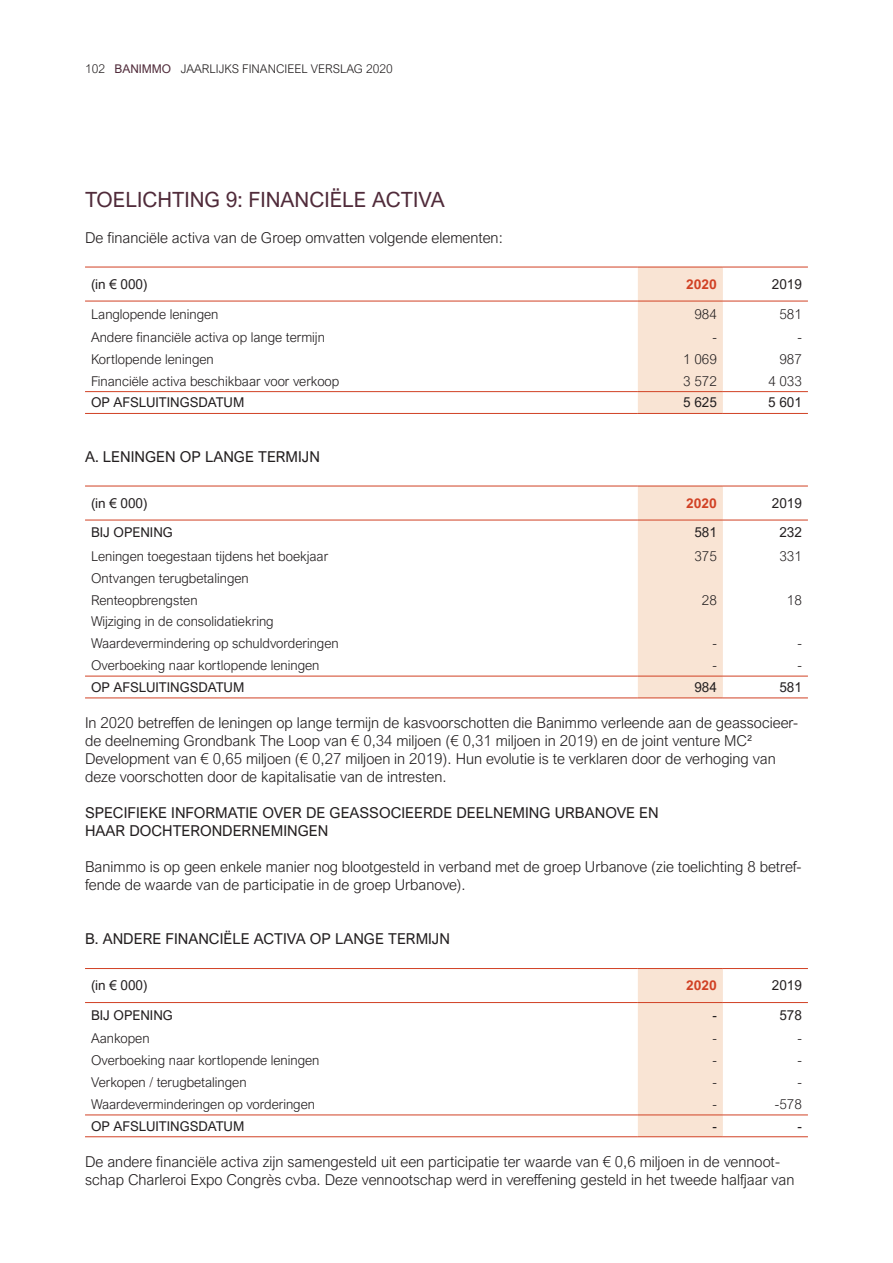
<style>
.page{position:relative;width:893px;height:1263px;background:#fff}
.page>*{position:absolute;margin:0;border:0;box-sizing:border-box;transform-origin:0 0}
.t1{font:21px "Arial Nova";color:#502b3a}
.t2{font:300 15px/18px "Arial Nova";color:#231f20}
.t3{font:15px/18px "Arial Nova";color:#231f20}
.t4{font:300 13.5px "Arial Nova";color:#231f20}
.t5{font:13.5px "Arial Nova";color:#231f20}
.t6{font:700 13.5px "Arial Nova";color:#d14124}
.t7{font:300 12px "Arial Nova";color:#231f20}
.s1{font-weight:400;color:#502b3a}
</style>
<div class="page">
<div style="left:638px;top:268px;width:85px;height:145px;background:#f9e4d4"></div>
<hr style="left:85px;top:267px;width:553px;height:1px;background:#d14124">
<hr style="left:638px;top:267px;width:85px;height:1px;background:#d14124">
<hr style="left:723px;top:267px;width:85px;height:1px;background:#d14124">
<hr style="left:85px;top:301px;width:553px;height:1px;background:#d14124">
<hr style="left:638px;top:301px;width:85px;height:1px;background:#d14124">
<hr style="left:723px;top:301px;width:85px;height:1px;background:#d14124">
<hr style="left:85px;top:391px;width:553px;height:1px;background:#d14124">
<hr style="left:638px;top:391px;width:85px;height:1px;background:#d14124">
<hr style="left:723px;top:391px;width:85px;height:1px;background:#d14124">
<hr style="left:85px;top:413px;width:553px;height:1px;background:#d14124">
<hr style="left:638px;top:413px;width:85px;height:1px;background:#d14124">
<hr style="left:723px;top:413px;width:85px;height:1px;background:#d14124">
<div style="left:638px;top:487px;width:85px;height:211px;background:#f9e4d4"></div>
<hr style="left:85px;top:486px;width:553px;height:1px;background:#d14124">
<hr style="left:638px;top:486px;width:85px;height:1px;background:#d14124">
<hr style="left:723px;top:486px;width:85px;height:1px;background:#d14124">
<hr style="left:85px;top:520px;width:553px;height:1px;background:#d14124">
<hr style="left:638px;top:520px;width:85px;height:1px;background:#d14124">
<hr style="left:723px;top:520px;width:85px;height:1px;background:#d14124">
<hr style="left:85px;top:676px;width:553px;height:1px;background:#d14124">
<hr style="left:638px;top:676px;width:85px;height:1px;background:#d14124">
<hr style="left:723px;top:676px;width:85px;height:1px;background:#d14124">
<hr style="left:85px;top:698px;width:553px;height:1px;background:#d14124">
<hr style="left:638px;top:698px;width:85px;height:1px;background:#d14124">
<hr style="left:723px;top:698px;width:85px;height:1px;background:#d14124">
<div style="left:638px;top:969px;width:85px;height:167px;background:#f9e4d4"></div>
<hr style="left:85px;top:968px;width:553px;height:1px;background:#d14124">
<hr style="left:638px;top:968px;width:85px;height:1px;background:#d14124">
<hr style="left:723px;top:968px;width:85px;height:1px;background:#d14124">
<hr style="left:85px;top:1002px;width:553px;height:1px;background:#d14124">
<hr style="left:638px;top:1002px;width:85px;height:1px;background:#d14124">
<hr style="left:723px;top:1002px;width:85px;height:1px;background:#d14124">
<hr style="left:85px;top:1115px;width:553px;height:1px;background:#d14124">
<hr style="left:638px;top:1115px;width:85px;height:1px;background:#d14124">
<hr style="left:723px;top:1115px;width:85px;height:1px;background:#d14124">
<hr style="left:85px;top:1136px;width:553px;height:1px;background:#d14124">
<hr style="left:638px;top:1136px;width:85px;height:1px;background:#d14124">
<hr style="left:723px;top:1136px;width:85px;height:1px;background:#d14124">
<p class="t7" style="left:85px;top:62px;width:309px">102 <span class="s1">BANIMMO</span> JAARLIJKS FINANCIEEL VERSLAG 2020</p>
<p class="t1" style="left:85px;top:187px;width:361px">TOELICHTING 9: FINANCIËLE ACTIVA</p>
<p class="t2" style="left:85px;top:228px;width:419px">De financiële activa van de Groep omvatten volgende elementen:</p>
<p class="t5" style="left:91px;top:276px;width:58px">(in € 000)</p>
<p class="t6" style="left:686px;top:276px;width:32px">2020</p>
<p class="t5" style="left:772px;top:276px;width:32px">2019</p>
<p class="t4" style="left:91px;top:306px;width:129px">Langlopende leningen</p>
<p class="t4" style="left:694px;top:306px;width:24px">984</p>
<p class="t4" style="left:779px;top:306px;width:24px">581</p>
<p class="t4" style="left:91px;top:330px;width:235px">Andere financiële activa op lange termijn</p>
<p class="t4" style="left:712px;top:330px;width:6px">-</p>
<p class="t4" style="left:797px;top:330px;width:6px">-</p>
<p class="t4" style="left:91px;top:351px;width:124px">Kortlopende leningen</p>
<p class="t4" style="left:683px;top:351px;width:35px">1 069</p>
<p class="t4" style="left:779px;top:351px;width:24px">987</p>
<p class="t4" style="left:91px;top:373px;width:250px">Financiële activa beschikbaar voor verkoop</p>
<p class="t4" style="left:683px;top:373px;width:35px">3 572</p>
<p class="t4" style="left:768px;top:373px;width:35px">4 033</p>
<p class="t5" style="left:91px;top:395px;width:155px">OP AFSLUITINGSDATUM</p>
<p class="t5" style="left:683px;top:395px;width:35px">5 625</p>
<p class="t5" style="left:768px;top:395px;width:35px">5 601</p>
<p class="t3" style="left:85px;top:447px;width:236px">A. LENINGEN OP LANGE TERMIJN</p>
<p class="t5" style="left:91px;top:495px;width:58px">(in € 000)</p>
<p class="t6" style="left:686px;top:495px;width:32px">2020</p>
<p class="t5" style="left:772px;top:495px;width:32px">2019</p>
<p class="t5" style="left:91px;top:525px;width:83px">BIJ OPENING</p>
<p class="t5" style="left:694px;top:525px;width:24px">581</p>
<p class="t5" style="left:779px;top:525px;width:24px">232</p>
<p class="t4" style="left:91px;top:548px;width:239px">Leningen toegestaan tijdens het boekjaar</p>
<p class="t4" style="left:694px;top:548px;width:24px">375</p>
<p class="t4" style="left:779px;top:548px;width:24px">331</p>
<p class="t4" style="left:91px;top:570px;width:159px">Ontvangen terugbetalingen</p>
<p class="t4" style="left:91px;top:592px;width:108px">Renteopbrengsten</p>
<p class="t4" style="left:702px;top:592px;width:17px">28</p>
<p class="t4" style="left:787px;top:592px;width:17px">18</p>
<p class="t4" style="left:91px;top:614px;width:184px">Wijziging in de consolidatiekring</p>
<p class="t4" style="left:91px;top:636px;width:249px">Waardevermindering op schuldvorderingen</p>
<p class="t4" style="left:712px;top:636px;width:6px">-</p>
<p class="t4" style="left:797px;top:636px;width:6px">-</p>
<p class="t4" style="left:91px;top:658px;width:230px">Overboeking naar kortlopende leningen</p>
<p class="t4" style="left:712px;top:658px;width:6px">-</p>
<p class="t4" style="left:797px;top:658px;width:6px">-</p>
<p class="t5" style="left:91px;top:679px;width:155px">OP AFSLUITINGSDATUM</p>
<p class="t5" style="left:694px;top:679px;width:24px">984</p>
<p class="t5" style="left:779px;top:679px;width:24px">581</p>
<p class="t2" style="left:85px;top:714px;width:714px">In 2020 betreffen de leningen op lange termijn de kasvoorschotten die Banimmo verleende aan de geassocieer&shy;de deelneming Grondbank The Loop van € 0,34 miljoen (€ 0,31 miljoen in 2019) en de joint venture MC²<br>Development van € 0,65 miljoen (€ 0,27 miljoen in 2019). Hun evolutie is te verklaren door de verhoging van deze voorschotten door de kapitalisatie van de intresten.</p>
<p class="t3" style="left:85px;top:804px;width:575px">SPECIFIEKE INFORMATIE OVER DE GEASSOCIEERDE DEELNEMING URBANOVE EN<br>HAAR DOCHTERONDERNEMINGEN</p>
<p class="t2" style="left:85px;top:858px;width:718px">Banimmo is op geen enkele manier nog blootgesteld in verband met de groep Urbanove (zie toelichting 8 betref&shy;fende de waarde van de participatie in de groep Urbanove).</p>
<p class="t3" style="left:85px;top:930px;width:366px">B. ANDERE FINANCIËLE ACTIVA OP LANGE TERMIJN</p>
<p class="t5" style="left:91px;top:978px;width:58px">(in € 000)</p>
<p class="t6" style="left:686px;top:978px;width:32px">2020</p>
<p class="t5" style="left:772px;top:978px;width:32px">2019</p>
<p class="t5" style="left:91px;top:1007px;width:83px">BIJ OPENING</p>
<p class="t5" style="left:712px;top:1007px;width:6px">-</p>
<p class="t5" style="left:779px;top:1007px;width:24px">578</p>
<p class="t4" style="left:91px;top:1031px;width:60px">Aankopen</p>
<p class="t4" style="left:712px;top:1031px;width:6px">-</p>
<p class="t4" style="left:797px;top:1031px;width:6px">-</p>
<p class="t4" style="left:91px;top:1053px;width:230px">Overboeking naar kortlopende leningen</p>
<p class="t4" style="left:712px;top:1053px;width:6px">-</p>
<p class="t4" style="left:797px;top:1053px;width:6px">-</p>
<p class="t4" style="left:91px;top:1075px;width:157px">Verkopen / terugbetalingen</p>
<p class="t4" style="left:712px;top:1075px;width:6px">-</p>
<p class="t4" style="left:797px;top:1075px;width:6px">-</p>
<p class="t4" style="left:91px;top:1096px;width:226px">Waardeverminderingen op vorderingen</p>
<p class="t4" style="left:712px;top:1096px;width:6px">-</p>
<p class="t4" style="left:775px;top:1096px;width:29px">-578</p>
<p class="t5" style="left:91px;top:1118px;width:155px">OP AFSLUITINGSDATUM</p>
<p class="t5" style="left:712px;top:1118px;width:6px">-</p>
<p class="t5" style="left:797px;top:1118px;width:6px">-</p>
<p class="t2" style="left:85px;top:1153px;width:711px">De andere financiële activa zijn samengesteld uit een participatie ter waarde van € 0,6 miljoen in de vennoot&shy;schap Charleroi Expo Congrès cvba. Deze vennootschap werd in vereffening gesteld in het tweede halfjaar van</p>
</div>
